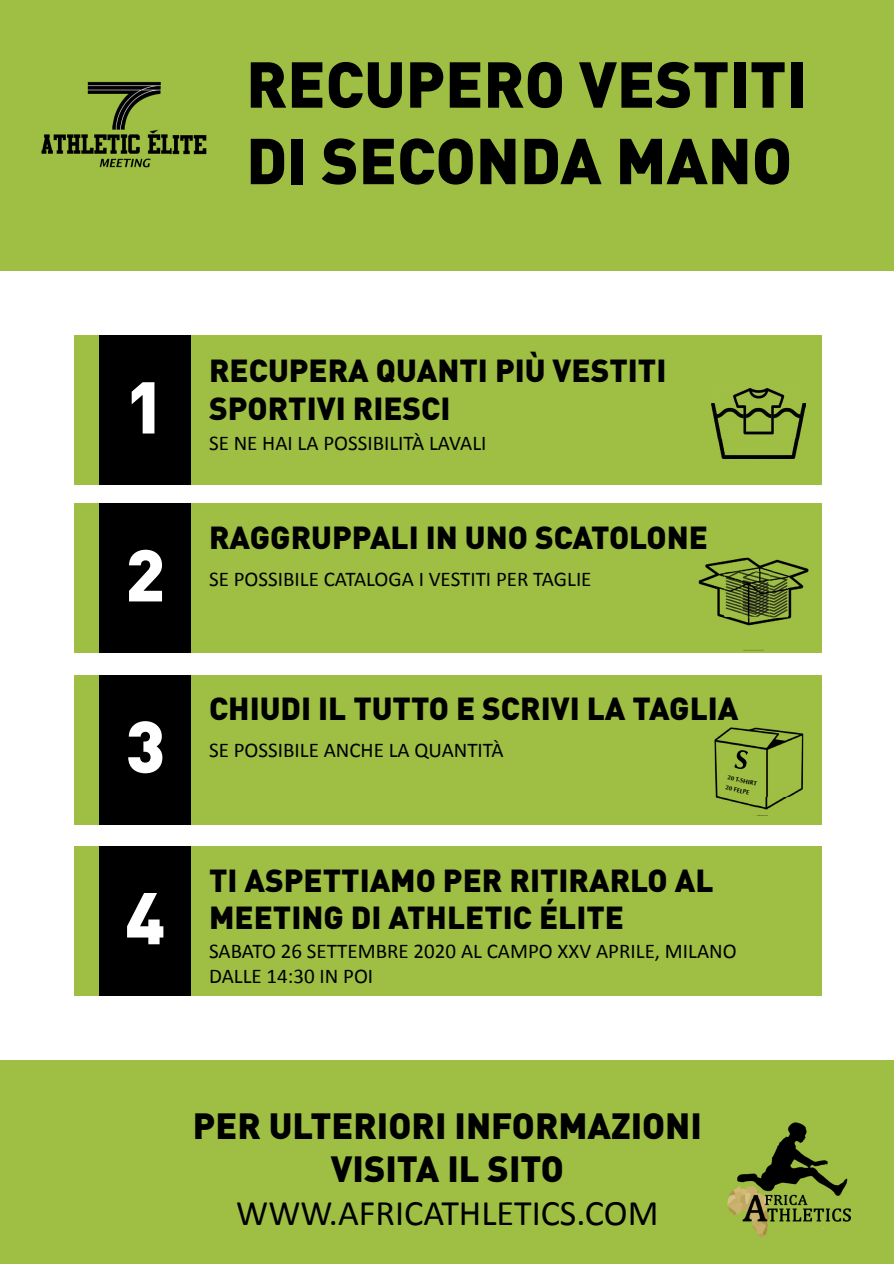
<style>
.page{position:relative;width:894px;height:1264px;background:#fff}
.page>*{position:absolute;margin:0;border:0;box-sizing:border-box;transform-origin:0 0}
.t1{font:900 72px "DIN Pro";color:#fff}
.t2{font:900 63.75px/76.5px "DIN Pro";color:#000}
.t3{font:900 36px/43.2px "DIN Pro";color:#000;text-align:center}
.t4{font:36px "Calibri";color:#000}
.t5{font:900 31.5px/37.8px "DIN Pro";color:#000}
.t6{font:21px/25.2px "Calibri";color:#000}
.t7{font:700 6.15px/10.4px "Optima";color:#000}
</style>
<div class="page">
<div style="left:0;top:1060px;width:893px;height:203px;background:#9ebf43"></div>
<img style="left:727px;top:1122px;width:123px;height:115px">
<div style="left:0;top:0;width:893px;height:270px;background:#9ebf43"></div>
<img style="left:41px;top:81px;width:166px;height:87px">
<div style="left:74px;top:335px;width:747px;height:150px;background:#9ebf43"></div>
<div style="left:99px;top:335px;width:92px;height:150px;background:#000"></div>
<div style="left:74px;top:503px;width:747px;height:150px;background:#9ebf43"></div>
<div style="left:99px;top:503px;width:92px;height:150px;background:#000"></div>
<div style="left:74px;top:674px;width:747px;height:150px;background:#9ebf43"></div>
<div style="left:99px;top:674px;width:92px;height:150px;background:#000"></div>
<div style="left:74px;top:846px;width:747px;height:149px;background:#9ebf43"></div>
<div style="left:99px;top:846px;width:92px;height:149px;background:#000"></div>
<img style="left:717px;top:388px;width:83px;height:70px">
<img style="left:711px;top:403px;width:94px;height:35px">
<img style="left:698px;top:557px;width:110px;height:93px">
<img style="left:724px;top:571px;width:63px;height:46px">
<img style="left:741px;top:572px;width:28px;height:45px">
<svg style="left:734px;top:578px;width:11px;height:4px"></svg>
<img style="left:714px;top:727px;width:89px;height:81px">
<img style="left:756px;top:797px;width:33px;height:13px">
<img style="left:733px;top:749px;width:16px;height:21px">
<h2 class="t2" style="left:246px;top:44px;width:561px">RECUPERO VESTITI<br>DI SECONDA MANO</h2>
<h1 class="t1" style="left:125px;top:358px;width:42px">1</h1>
<h1 class="t1" style="left:125px;top:526px;width:42px">2</h1>
<h1 class="t1" style="left:125px;top:698px;width:42px">3</h1>
<h1 class="t1" style="left:125px;top:869px;width:42px">4</h1>
<h3 class="t5" style="left:209px;top:351px;width:459px">RECUPERA QUANTI PIÙ VESTITI<br>SPORTIVI RIESCI</h3>
<p class="t6" style="left:209px;top:430px;width:279px">SE NE HAI LA POSSIBILITÀ LAVALI</p>
<h3 class="t5" style="left:209px;top:517px;width:500px">RAGGRUPPALI IN UNO SCATOLONE</h3>
<p class="t6" style="left:209px;top:565px;width:384px">SE POSSIBILE CATALOGA I VESTITI PER TAGLIE</p>
<h3 class="t5" style="left:209px;top:688px;width:530px">CHIUDI IL TUTTO E SCRIVI LA TAGLIA</h3>
<p class="t6" style="left:209px;top:736px;width:296px">SE POSSIBILE ANCHE LA QUANTITÀ</p>
<p class="t7" style="left:728px;top:772px;width:31px;rotate:12deg">20 T-SHIRT<br>20 FELPE</p>
<h3 class="t5" style="left:209px;top:860px;width:506px">TI ASPETTIAMO PER RITIRARLO AL<br>MEETING DI ATHLETIC ÉLITE</h3>
<p class="t6" style="left:209px;top:937px;width:529px">SABATO 26 SETTEMBRE 2020 AL CAMPO XXV APRILE, MILANO<br>DALLE 14:30 IN POI</p>
<h3 class="t3" style="left:193px;top:1102px;width:510px">PER ULTERIORI INFORMAZIONI<br>VISITA IL SITO</h3>
<h3 class="t4" style="left:236px;top:1190px;width:423px">WWW.AFRICATHLETICS.COM</h3>
</div>
